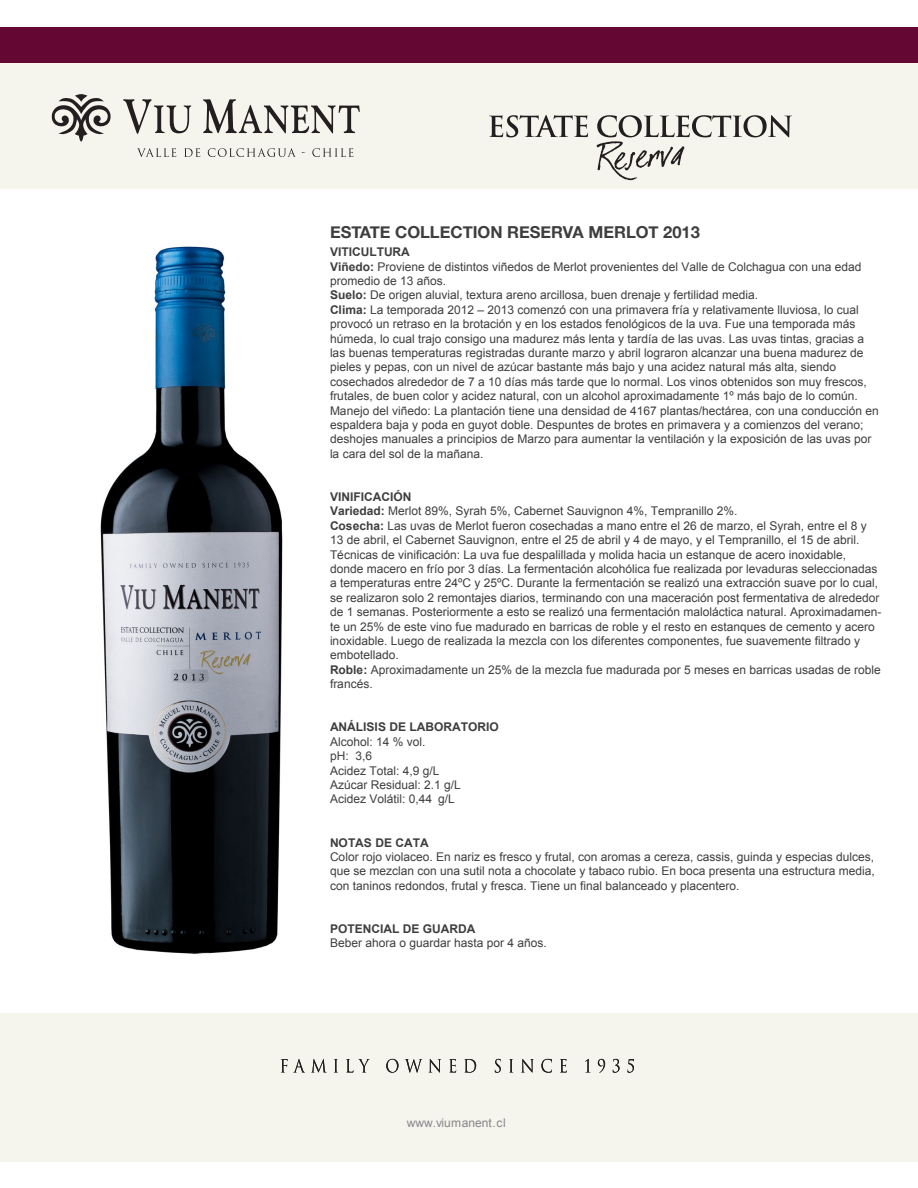
<style>
.page{position:relative;width:918px;height:1188px;background:#fff}
.page>*{position:absolute;margin:0;border:0;box-sizing:border-box;transform-origin:0 0}
.t1{font:700 16.5px "Helvetica Neue";color:#3e3e3f}
.t2{font:12px/14.4px "Arial";color:#3e3e3f}
.t3{font:700 12px "Arial";color:#3e3e3f}
.t4{font:12px "Arial";color:#87868b}
.s1{font-weight:700}
</style>
<div class="page">
<img style="left:100px;top:246px;width:183px;height:708px">
<div style="left:0;top:64px;width:918px;height:125px;background:#f6f5ed"></div>
<div style="left:0;top:1013px;width:918px;height:148px;background:#f6f5ed"></div>
<svg style="left:51px;top:94px;width:60px;height:48px"></svg>
<svg style="left:123px;top:99px;width:68px;height:35px"></svg>
<svg style="left:203px;top:99px;width:157px;height:34px"></svg>
<svg style="left:137px;top:148px;width:39px;height:9px"></svg>
<svg style="left:184px;top:148px;width:16px;height:9px"></svg>
<svg style="left:208px;top:148px;width:88px;height:9px"></svg>
<svg style="left:312px;top:148px;width:41px;height:9px"></svg>
<svg style="left:281px;top:1059px;width:23px;height:13px"></svg>
<svg style="left:312px;top:1059px;width:14px;height:13px"></svg>
<svg style="left:334px;top:1059px;width:4px;height:13px"></svg>
<svg style="left:346px;top:1059px;width:24px;height:14px"></svg>
<svg style="left:386px;top:1059px;width:12px;height:14px"></svg>
<svg style="left:405px;top:1059px;width:17px;height:14px"></svg>
<svg style="left:429px;top:1059px;width:12px;height:14px"></svg>
<svg style="left:449px;top:1059px;width:7px;height:14px"></svg>
<svg style="left:464px;top:1059px;width:12px;height:14px"></svg>
<svg style="left:495px;top:1059px;width:6px;height:14px"></svg>
<svg style="left:509px;top:1059px;width:4px;height:13px"></svg>
<svg style="left:521px;top:1059px;width:13px;height:14px"></svg>
<svg style="left:541px;top:1059px;width:11px;height:14px"></svg>
<svg style="left:560px;top:1059px;width:7px;height:14px"></svg>
<svg style="left:585px;top:1059px;width:4px;height:13px"></svg>
<svg style="left:598px;top:1059px;width:7px;height:14px"></svg>
<svg style="left:613px;top:1059px;width:7px;height:14px"></svg>
<svg style="left:628px;top:1059px;width:6px;height:14px"></svg>
<div style="left:1px;top:27px;width:917px;height:36px;background:#650733"></div>
<svg style="left:489px;top:115px;width:99px;height:22px"></svg>
<svg style="left:596px;top:115px;width:196px;height:65px"></svg>
<h1 class="t1" style="left:330px;top:219px;width:372px">ESTATE COLLECTION RESERVA MERLOT 2013</h1>
<p class="t2" style="left:330px;top:245px;width:550px"><span class="s1">VITICULTURA<br>Viñedo:</span> Proviene de distintos viñedos de Merlot provenientes del Valle de Colchagua con una edad promedio de 13 años.<br><span class="s1">Suelo:</span> De origen aluvial, textura areno arcillosa, buen drenaje y fertilidad media.<br><span class="s1">Clima:</span> La temporada 2012 – 2013 comenzó con una primavera fría y relativamente lluviosa, lo cual provocó un retraso en la brotación y en los estados fenológicos de la uva. Fue una temporada más húmeda, lo cual trajo consigo una madurez más lenta y tardía de las uvas. Las uvas tintas, gracias a las buenas temperaturas registradas durante marzo y abril lograron alcanzar una buena madurez de pieles y pepas, con un nivel de azúcar bastante más bajo y una acidez natural más alta, siendo cosechados alrededor de 7 a 10 días más tarde que lo normal. Los vinos obtenidos son muy frescos, frutales, de buen color y acidez natural, con un alcohol aproximadamente 1º más bajo de lo común.<br>Manejo del viñedo: La plantación tiene una densidad de 4167 plantas/hectárea, con una conducción en espaldera baja y poda en guyot doble. Despuntes de brotes en primavera y a comienzos del verano; deshojes manuales a principios de Marzo para aumentar la ventilación y la exposición de las uvas por la cara del sol de la mañana.</p>
<p class="t2" style="left:330px;top:490px;width:553px"><span class="s1">VINIFICACIÓN<br>Variedad:</span> Merlot 89%, Syrah 5%, Cabernet Sauvignon 4%, Tempranillo 2%.<br><span class="s1">Cosecha:</span> Las uvas de Merlot fueron cosechadas a mano entre el 26 de marzo, el Syrah, entre el 8 y 13 de abril, el Cabernet Sauvignon, entre el 25 de abril y 4 de mayo, y el Tempranillo, el 15 de abril.<br>Técnicas de vinificación: La uva fue despalillada y molida hacia un estanque de acero inoxidable, donde macero en frío por 3 días. La fermentación alcohólica fue realizada por levaduras seleccionadas a temperaturas entre 24ºC y 25ºC. Durante la fermentación se realizó una extracción suave por lo cual, se realizaron solo 2 remontajes diarios, terminando con una maceración post fermentativa de alrededor de 1 semanas. Posteriormente a esto se realizó una fermentación maloláctica natural. Aproximadamen&shy;te un 25% de este vino fue madurado en barricas de roble y el resto en estanques de cemento y acero inoxidable. Luego de realizada la mezcla con los diferentes componentes, fue suavemente filtrado y embotellado.<br><span class="s1">Roble:</span> Aproximadamente un 25% de la mezcla fue madurada por 5 meses en barricas usadas de roble francés.</p>
<p class="t3" style="left:330px;top:719px;width:170px">ANÁLISIS DE LABORATORIO</p>
<p class="t2" style="left:330px;top:734px;width:132px">Alcohol: 14 % vol.<br>pH: 3,6<br>Acidez Total: 4,9 g/L<br>Azúcar Residual: 2.1 g/L<br>Acidez Volátil: 0,44 g/L</p>
<p class="t3" style="left:330px;top:834px;width:100px">NOTAS DE CATA</p>
<p class="t2" style="left:330px;top:850px;width:546px;text-align:justify">Color rojo violaceo. En nariz es fresco y frutal, con aromas a cereza, cassis, guinda y especias dulces, que se mezclan con una sutil nota a chocolate y tabaco rubio. En boca presenta una estructura media, con taninos redondos, frutal y fresca. Tiene un final balanceado y placentero.</p>
<p class="t3" style="left:330px;top:921px;width:147px">POTENCIAL DE GUARDA</p>
<p class="t2" style="left:330px;top:936px;width:218px">Beber ahora o guardar hasta por 4 años.</p>
<p class="t4" style="left:407px;top:1115px;width:101px">www.viumanent.cl</p>
</div>
